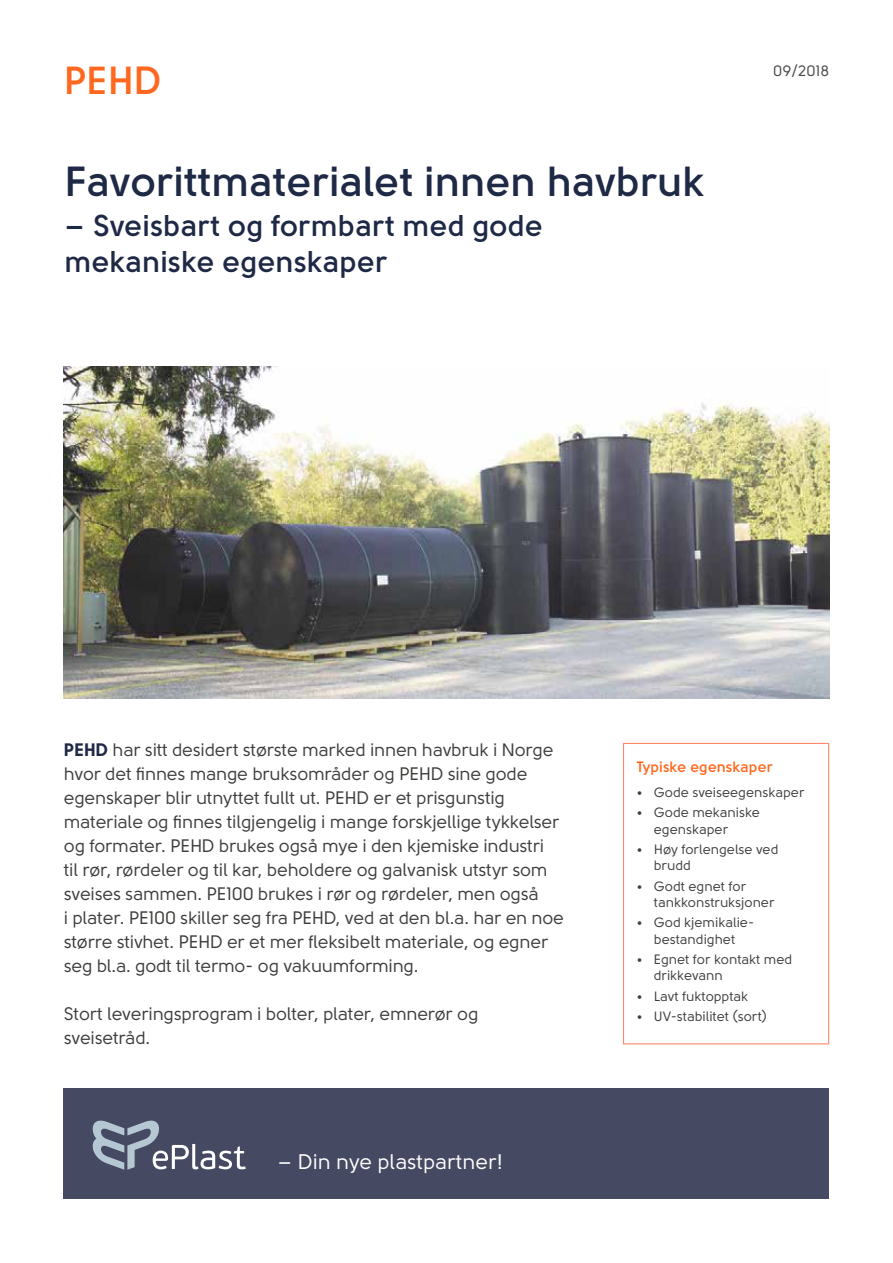
<style>
.page{position:relative;width:893px;height:1263px;background:#fff}
.page>*{position:absolute;margin:0;border:0;box-sizing:border-box;transform-origin:0 0}
.t1{font:700 42px "Solomon Sans Semi";color:#1e2945}
.t2{font:700 39px "Solomon Sans Semi";color:#ff681e}
.t3{font:700 30px/36px "Solomon Sans Semi";color:#1e2945}
.t4{font:21px "Solomon Sans Normal";color:#fff}
.t5{font:18px/24px "Solomon Sans Normal";letter-spacing:-.01em;color:#3c3c3b}
.t6{font:700 15px "Solomon Sans Semi";color:#ff681e}
.t7{font:15px "Solomon Sans Normal";color:#4a4a49}
.t8{font:13.5px/16.2px "Solomon Sans Normal";color:#3c3c3b}
.s1{font-family:"Solomon Sans Bold";color:#1e2945}
</style>
<div class="page">
<div style="left:64px;top:1089px;width:765px;height:110px;background:#464962"></div>
<svg style="left:93px;top:1120px;width:153px;height:50px"></svg>
<div style="left:623px;top:743px;width:206px;height:301px;border:1px solid #ff8767"></div>
<img style="left:64px;top:367px;width:765px;height:332px">
<h2 class="t2" style="left:64px;top:58px;width:100px">PEHD</h2>
<h1 class="t1" style="left:65px;top:157px;width:642px">Favorittmaterialet innen havbruk</h1>
<h3 class="t3" style="left:65px;top:208px;width:480px">– Sveisbart og formbart med gode mekaniske egenskaper</h3>
<p class="t7" style="left:773px;top:62px;width:57px">09/2018</p>
<p class="t5" style="left:64px;top:738px;width:502px"><span class="s1">PEHD</span> har sitt desidert største marked innen havbruk i Norge hvor det finnes mange bruksområder og PEHD sine gode egenskaper blir utnyttet fullt ut. PEHD er et prisgunstig materiale og finnes tilgjengelig i mange forskjellige tykkelser og formater. PEHD brukes også mye i den kjemiske industri<br>til rør, rørdeler og til kar, beholdere og galvanisk utstyr som sveises sammen. PE100 brukes i rør og rørdeler, men også<br>i plater. PE100 skiller seg fra PEHD, ved at den bl.a. har en noe større stivhet. PEHD er et mer fleksibelt materiale, og egner seg bl.a. godt til termo- og vakuumforming.</p>
<p class="t5" style="left:64px;top:1002px;width:416px">Stort leveringsprogram i bolter, plater, emnerør og sveisetråd.</p>
<p class="t4" style="left:277px;top:1150px;width:227px">– Din nye plastpartner!</p>
<p class="t6" style="left:637px;top:758px;width:138px">Typiske egenskaper</p>
<p class="t8" style="left:637px;top:784px;width:169px">• Gode sveiseegenskaper</p>
<p class="t8" style="left:654px;top:805px;width:108px;text-indent:-17px">• Gode mekaniske egenskaper</p>
<p class="t8" style="left:654px;top:841px;width:126px;text-indent:-17px">• Høy forlengelse ved brudd</p>
<p class="t8" style="left:654px;top:878px;width:122px;text-indent:-17px">• Godt egnet for tankkonstruksjoner</p>
<p class="t8" style="left:637px;top:915px;width:119px;text-align:center">• God kjemikalie&shy;bestandighet</p>
<p class="t8" style="left:654px;top:951px;width:140px;text-indent:-17px">• Egnet for kontakt med drikkevann</p>
<p class="t8" style="left:637px;top:988px;width:113px">• Lavt fuktopptak</p>
<p class="t8" style="left:637px;top:1008px;width:132px">• UV- stabilitet (sort)</p>
</div>
